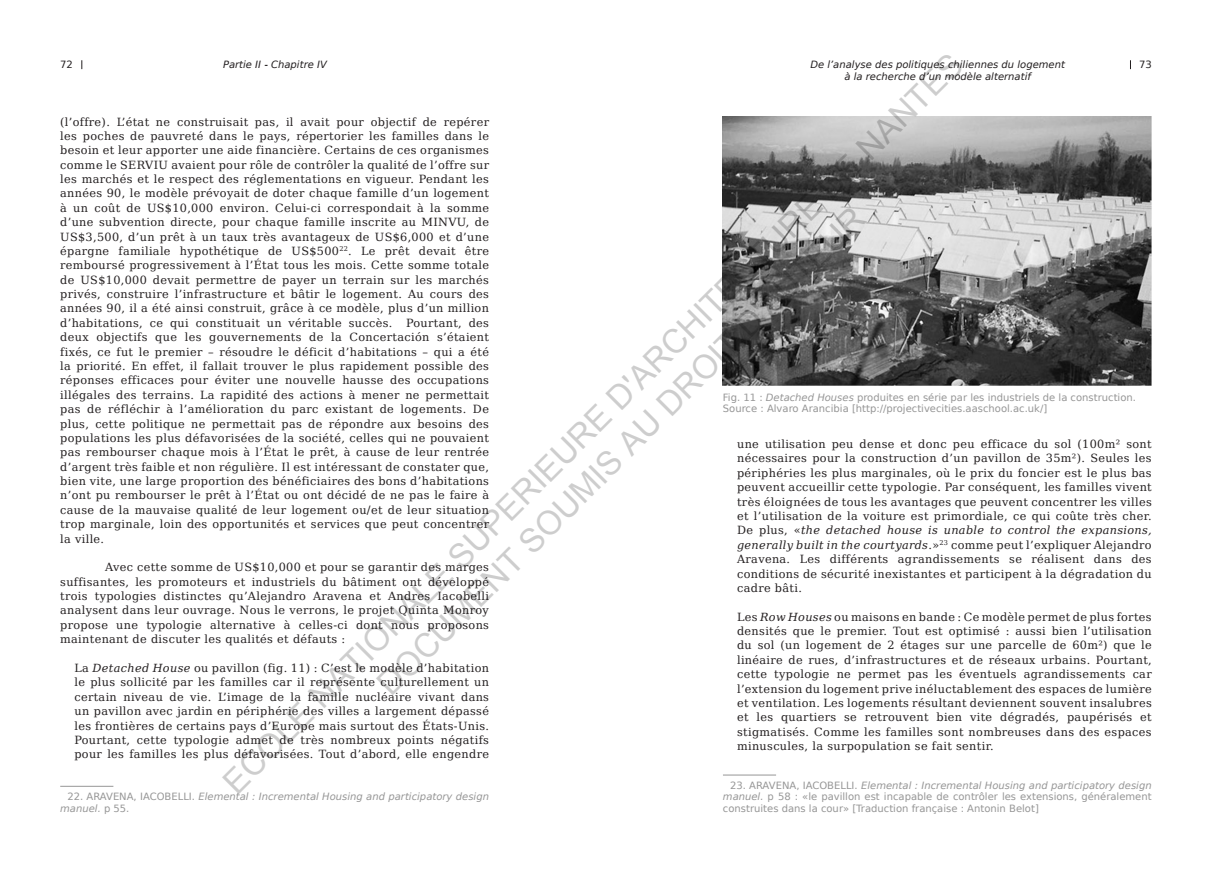
<style>
.page{position:relative;width:1212px;height:872px;background:#fff}
.page>*{position:absolute;margin:0;border:0;box-sizing:border-box;transform-origin:0 0}
.t1{font:33.12px/39.6px "Arial";color:rgb(0 0 0/.2);text-align:center}
.Texte_courant{font:11.25px/14.4px "DejaVu Serif";letter-spacing:.03em;color:#231f20;text-align:justify}
.Notes_de_bas_de_page{font:10px/11.2px "DejaVu Sans";color:#969696;text-align:justify}
.Légendes{font:10px "DejaVu Sans";color:#969696}
.t2{font:italic 10px "DejaVu Sans";color:#231f20}
.Notes_de_bas_de_page-2{font:italic 10px/11.2px "DejaVu Sans";color:#969696}
.t3{font:10px "DejaVu Sans";color:#231f20}
.s1{font-style:italic}
.s2{font-style:normal}
</style>
<div class="page">
<hr style="left:60px;top:786px;width:53px;height:1px;background:#969696">
<hr style="left:723px;top:774px;width:53px;height:1px;background:#969696">
<img style="left:723px;top:117px;width:429px;height:269px">
<h1 class="t1" style="left:215px;top:773px;width:1031px;rotate:-45deg">ECOLE NATIONALE SUPERIEURE D'ARCHITECTURE DE NANTES<br>DOCUMENT SOUMIS AU DROIT D'AUTEUR</h1>
<p class="t3" style="left:60px;top:56px;width:14px">72</p>
<p class="t2" style="left:223px;top:57px;width:105px">Partie II - Chapitre IV</p>
<p class="t2" style="left:810px;top:57px;width:256px">De l’analyse des politiques chiliennes du logement</p>
<p class="t3" style="left:1139px;top:56px;width:14px">73</p>
<p class="t2" style="left:844px;top:69px;width:188px">à la recherche d’un modèle alternatif</p>
<p class="Texte_courant" style="left:60px;top:114px;width:430px">(l’offre). L’état ne construisait pas, il avait pour objectif de repérer les poches de pauvreté dans le pays, répertorier les familles dans le besoin et leur apporter une aide financière. Certains de ces organismes comme le SERVIU avaient pour rôle de contrôler la qualité de l’offre sur les marchés et le respect des réglementations en vigueur. Pendant les années 90, le modèle prévoyait de doter chaque famille d’un logement à un coût de US$10,000 environ. Celui-ci correspondait à la somme d’une subvention directe, pour chaque famille inscrite au MINVU, de US$3,500, d’un prêt à un taux très avantageux de US$6,000 et d’une épargne familiale hypothétique de US$500<sup>22</sup>. Le prêt devait être remboursé progressivement à l’État tous les mois. Cette somme totale de US$10,000 devait permettre de payer un terrain sur les marchés privés, construire l’infrastructure et bâtir le logement. Au cours des années 90, il a été ainsi construit, grâce à ce modèle, plus d’un million d’habitations, ce qui constituait un véritable succès. Pourtant, des deux objectifs que les gouvernements de la Concertación s’étaient fixés, ce fut le premier – résoudre le déficit d’habitations – qui a été la priorité. En effet, il fallait trouver le plus rapidement possible des réponses efficaces pour éviter une nouvelle hausse des occupations illégales des terrains. La rapidité des actions à mener ne permettait pas de réfléchir à l’amélioration du parc existant de logements. De plus, cette politique ne permettait pas de répondre aux besoins des populations les plus défavorisées de la société, celles qui ne pouvaient pas rembourser chaque mois à l’État le prêt, à cause de leur rentrée d’argent très faible et non régulière. Il est intéressant de constater que, bien vite, une large proportion des bénéficiaires des bons d’habitations n’ont pu rembourser le prêt à l’État ou ont décidé de ne pas le faire à cause de la mauvaise qualité de leur logement ou/et de leur situation trop marginale, loin des opportunités et services que peut concentrer la ville.</p>
<p class="Texte_courant" style="left:60px;top:560px;width:430px;text-indent:45px">Avec cette somme de US$10,000 et pour se garantir des marges suffisantes, les promoteurs et industriels du bâtiment ont développé trois typologies distinctes qu’Alejandro Aravena et Andres Iacobelli analysent dans leur ouvrage. Nous le verrons, le projet Quinta Monroy propose une typologie alternative à celles-ci dont nous proposons maintenant de discuter les qualités et défauts :</p>
<p class="Texte_courant" style="left:74px;top:660px;width:416px">La <span class="s1">Detached House</span> ou pavillon (fig. 11) : C’est le modèle d’habitation le plus sollicité par les familles car il représente culturellement un certain niveau de vie. L’image de la famille nucléaire vivant dans un pavillon avec jardin en périphérie des villes a largement dépassé les frontières de certains pays d’Europe mais surtout des États-Unis.<br>Pourtant, cette typologie admet de très nombreux points négatifs pour les familles les plus défavorisées. Tout d’abord, elle engendre</p>
<p class="Notes_de_bas_de_page-2" style="left:60px;top:791px;width:430px;text-indent:7px"><span class="s2">22. ARAVENA, IACOBELLI.</span> Elemental : Incremental Housing and participatory design manuel. <span class="s2">p 55.</span></p>
<p class="Légendes" style="left:723px;top:389px;width:415px">Fig. 11 : <span class="s1">Detached Houses</span> produites en série par les industriels de la construction.</p>
<p class="Légendes" style="left:723px;top:400px;width:326px">Source : Alvaro Arancibia [http://projectivecities.aaschool.ac.uk/]</p>
<p class="Texte_courant" style="left:737px;top:436px;width:416px">une utilisation peu dense et donc peu efficace du sol (100m² sont nécessaires pour la construction d’un pavillon de 35m²). Seules les périphéries les plus marginales, où le prix du foncier est le plus bas peuvent accueillir cette typologie. Par conséquent, les familles vivent très éloignées de tous les avantages que peuvent concentrer les villes et l’utilisation de la voiture est primordiale, ce qui coûte très cher.<br>De plus, «<span class="s1">the detached house is unable to control the expansions, generally built in the courtyards</span>.»<sup>23</sup> comme peut l’expliquer Alejandro Aravena. Les différents agrandissements se réalisent dans des conditions de sécurité inexistantes et participent à la dégradation du cadre bâti.</p>
<p class="Texte_courant" style="left:737px;top:609px;width:416px">Les <span class="s1">Row Houses</span> ou maisons en bande : Ce modèle permet de plus fortes densités que le premier. Tout est optimisé : aussi bien l’utilisation du sol (un logement de 2 étages sur une parcelle de 60m²) que le linéaire de rues, d’infrastructures et de réseaux urbains. Pourtant, cette typologie ne permet pas les éventuels agrandissements car l’extension du logement prive inéluctablement des espaces de lumière et ventilation. Les logements résultant deviennent souvent insalubres et les quartiers se retrouvent bien vite dégradés, paupérisés et stigmatisés. Comme les familles sont nombreuses dans des espaces minuscules, la surpopulation se fait sentir.</p>
<p class="Notes_de_bas_de_page" style="left:723px;top:780px;width:430px;text-indent:7px">23. ARAVENA, IACOBELLI. <span class="s1">Elemental : Incremental Housing and participatory design manuel.</span> p 58 : «le pavillon est incapable de contrôler les extensions, généralement construites dans la cour» [Traduction française : Antonin Belot]</p>
</div>
